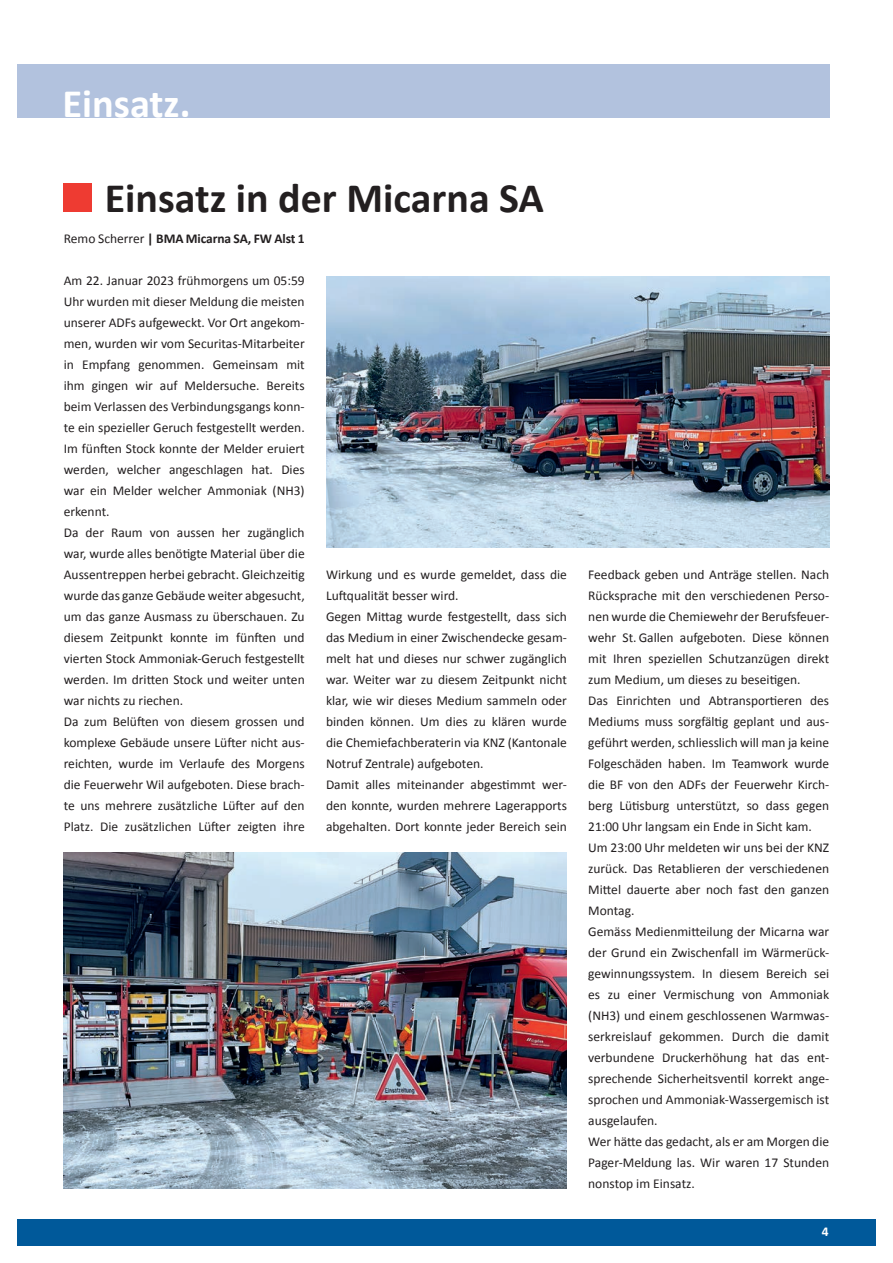
<style>
.page{position:relative;width:893px;height:1263px;background:#fff}
.page>*{position:absolute;margin:0;border:0;box-sizing:border-box;transform-origin:0 0}
.t1{font:700 42px "Calibri";color:#231f20}
.t2{font:700 40.5px "Calibri";color:#fff}
.t3{font:13.5px/21px "Calibri";color:#231f20}
.t4{font:700 13.5px "Calibri";letter-spacing:-.01em;color:#231f20}
.t5{font:700 13.5px "Calibri";color:#fff}
.s1{font-weight:400}
</style>
<div class="page">
<div style="left:17px;top:1219px;width:859px;height:27px;background:#00599a"></div>
<div style="left:17px;top:64px;width:812px;height:53px;background:#b2c2de"></div>
<div style="left:64px;top:183px;width:28px;height:29px;background:#ee3b32"></div>
<img style="left:326px;top:276px;width:503px;height:272px">
<img style="left:64px;top:852px;width:503px;height:336px">
<h2 class="t2" style="left:62px;top:79px;width:130px">Einsatz.</h2>
<h1 class="t1" style="left:105px;top:172px;width:441px">Einsatz in der Micarna SA</h1>
<p class="t4" style="left:64px;top:230px;width:242px"><span class="s1">Remo Scherrer</span> | BMA Micarna SA, FW Alst 1</p>
<p class="t3" style="left:64px;top:269px;width:242px">Am 22. Januar 2023 frühmorgens um 05:59<br>Uhr wurden mit dieser Meldung die meisten unserer ADFs aufgeweckt. Vor Ort angekom&shy;men, wurden wir vom Securitas-Mitarbeiter in Empfang genommen. Gemeinsam mit ihm gingen wir auf Meldersuche. Bereits beim Verlassen des Verbindungsgangs konn&shy;te ein spezieller Geruch festgestellt werden.<br>Im fünften Stock konnte der Melder eruiert werden, welcher angeschlagen hat. Dies war ein Melder welcher Ammoniak (NH3) erkennt.<br>Da der Raum von aussen her zugänglich war, wurde alles benötigte Material über die Aussentreppen herbei gebracht. Gleichzeitig wurde das ganze Gebäude weiter abgesucht, um das ganze Ausmass zu über schauen. Zu diesem Zeitpunkt konnte im fünften und vierten Stock Ammoniak-Geruch festgestellt werden. Im dritten Stock und weiter unten war nichts zu riechen.<br>Da zum Belüften von diesem grossen und komplexe Gebäude unsere Lüfter nicht aus&shy;reichten, wurde im Verlaufe des Morgens die Feuerwehr Wil aufgeboten. Diese brach&shy;te uns mehrere zusätzliche Lüfter auf den Platz. Die zusätzlichen Lüfter zeigten ihre</p>
<p class="t3" style="left:326px;top:564px;width:242px">Wirkung und es wurde gemeldet, dass die Luftqualität besser wird.<br>Gegen Mittag wurde festgestellt, dass sich das Medium in einer Zwischendecke gesam&shy;melt hat und dieses nur schwer zugänglich war. Weiter war zu diesem Zeitpunkt nicht klar, wie wir dieses Medium sammeln oder binden können. Um dies zu klären wurde die Chemiefachberaterin via KNZ (Kantonale Notruf Zentrale) aufgeboten.<br>Damit alles miteinander abgestimmt wer&shy;den konnte, wurden mehrere Lagerapports abgehalten. Dort konnte jeder Bereich sein</p>
<p class="t3" style="left:588px;top:564px;width:242px">Feedback geben und Anträge stellen. Nach Rücksprache mit den verschiedenen Perso&shy;nen wurde die Chemiewehr der Berufsfeuer&shy;wehr St. Gallen aufgeboten. Diese können mit Ihren speziellen Schutzanzügen direkt zum Medium, um dieses zu beseitigen.<br>Das Einrichten und Abtransportieren des Mediums muss sorgfältig geplant und aus&shy;geführt werden, schliesslich will man ja keine Folgeschäden haben. Im Teamwork wurde die BF von den ADFs der Feuerwehr Kirch&shy;berg Lütisburg unterstützt, so dass gegen 21:00 Uhr langsam ein Ende in Sicht kam.<br>Um 23:00 Uhr meldeten wir uns bei der KNZ zurück. Das Retablieren der verschiedenen Mittel dauerte aber noch fast den ganzen Montag.<br>Gemäss Medienmitteilung der Micarna war der Grund ein Zwischenfall im Wärmerück&shy;gewinnungssystem. In diesem Bereich sei es zu einer Vermischung von Ammoniak (NH3) und einem geschlossenen Warmwas&shy;serkreislauf gekommen. Durch die damit verbundene Druckerhöhung hat das ent&shy;sprechende Sicherheitsventil korrekt ange&shy;sprochen und Ammoniak-Wassergemisch ist ausgelaufen.<br>Wer hätte das gedacht, als er am Morgen die Pager-Meldung las. Wir waren 17 Stunden nonstop im Einsatz.</p>
<p class="t5" style="left:822px;top:1223px;width:8px">4</p>
</div>
